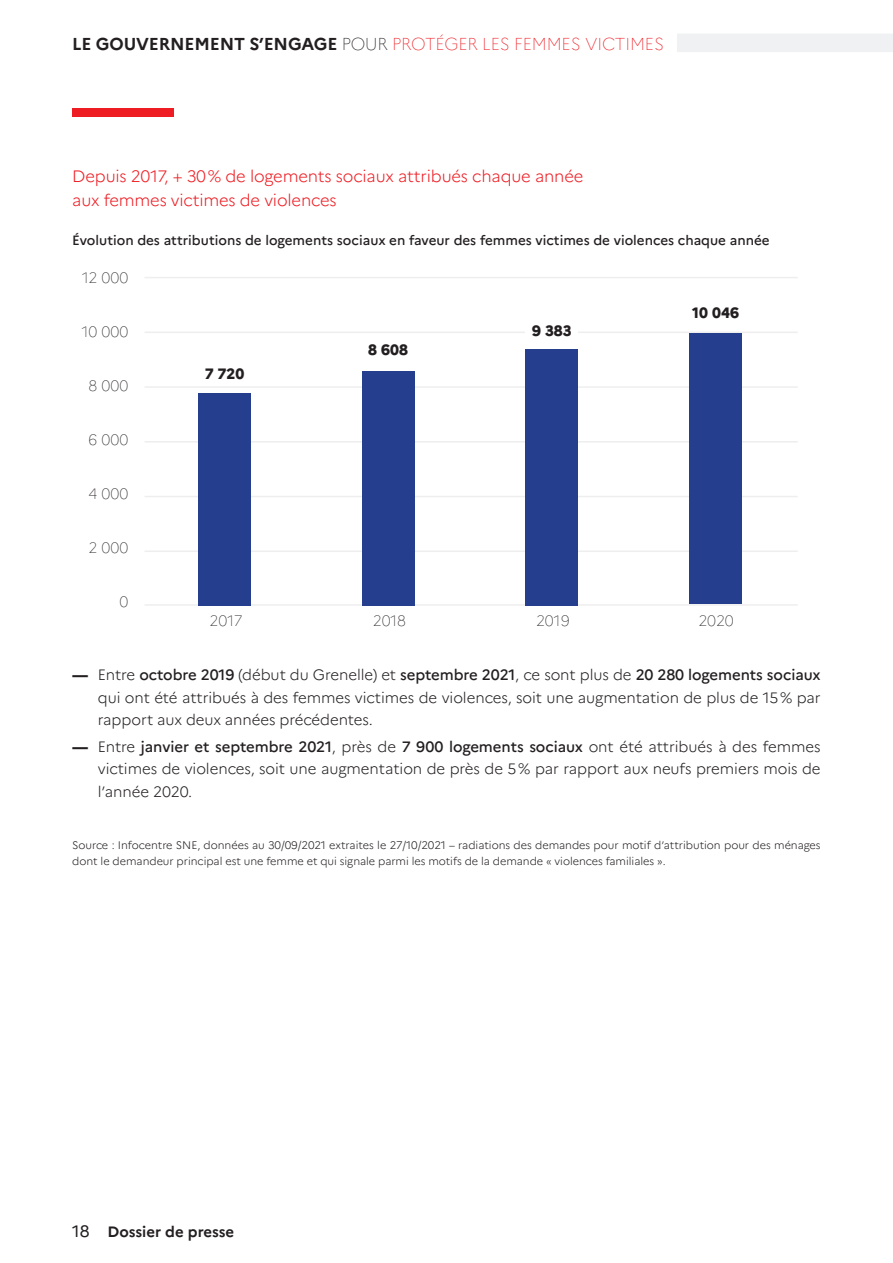
<style>
.page{position:relative;width:893px;height:1263px;background:#fff}
.page>*{position:absolute;margin:0;border:0;box-sizing:border-box;transform-origin:0 0}
.t1{font:100 17.25px "Marianne";letter-spacing:-.01em;color:#ee1d23}
.Titre_3_rouge{font:300 16.5px/24px "Marianne";letter-spacing:-.01em;color:#ee1d23}
.t2{font:300 15px/22.5px "Marianne";letter-spacing:-.005em;color:#231f20;text-align:justify}
.t3{font:100 15px "Marianne";color:#231f20}
.t4{font:700 15px "Marianne";color:#231f20}
.t5{font:800 15px "Marianne";color:#231f20}
.t6{font:500 13.5px "Marianne";color:#231f20}
.TC{font:300 10.95px/16.5px "Marianne";letter-spacing:-.005em;color:#231f20}
.s1{font-weight:700;color:#231f20}
.s2{color:#231f20}
.s3{font-weight:800}
.s4{font-weight:500}
.s5{font-weight:400;font-size:16.5px}
</style>
<div class="page">
<div style="left:677px;top:34px;width:216px;height:18px;background:#f0f1f2"></div>
<div style="left:72px;top:109px;width:101px;height:8px;background:#ee1d23"></div>
<hr style="left:145px;top:277px;width:653px;height:1px;background:#eeeeef">
<hr style="left:145px;top:332px;width:653px;height:1px;background:#eeeeef">
<hr style="left:145px;top:386px;width:653px;height:2px;background:#eeeeef">
<hr style="left:145px;top:441px;width:653px;height:1px;background:#eeeeef">
<hr style="left:145px;top:496px;width:653px;height:1px;background:#eeeeef">
<hr style="left:145px;top:550px;width:653px;height:2px;background:#eeeeef">
<hr style="left:145px;top:604px;width:653px;height:2px;background:#eeeeef">
<div style="left:198px;top:393px;width:53px;height:213px;background:#253f8e"></div>
<div style="left:362px;top:371px;width:53px;height:235px;background:#253f8e"></div>
<div style="left:526px;top:349px;width:52px;height:257px;background:#253f8e"></div>
<div style="left:689px;top:333px;width:53px;height:270px;background:#253f8e"></div>
<div style="left:526px;top:325px;width:52px;height:16px;background:#fff"></div>
<p class="t1" style="left:72px;top:33px;width:593px"><span class="s1">LE GOUVERNEMENT S’ENGAGE</span> <span class="s2">POUR</span> PROTÉGER LES FEMMES VICTIMES</p>
<p class="Titre_3_rouge" style="left:72px;top:165px;width:513px">Depuis 2017, + 30% de logements sociaux attribués chaque année aux femmes victimes de violences</p>
<p class="t6" style="left:72px;top:231px;width:699px">Évolution des attributions de logements sociaux en faveur des femmes victimes de violences chaque année</p>
<p class="t3" style="left:82px;top:268px;width:48px">12 000</p>
<p class="t3" style="left:82px;top:322px;width:48px">10 000</p>
<p class="t3" style="left:89px;top:376px;width:41px">8 000</p>
<p class="t3" style="left:89px;top:430px;width:41px">6 000</p>
<p class="t3" style="left:89px;top:484px;width:41px">4 000</p>
<p class="t3" style="left:89px;top:538px;width:41px">2 000</p>
<p class="t3" style="left:119px;top:592px;width:10px">0</p>
<p class="t5" style="left:205px;top:364px;width:41px">7 720</p>
<p class="t5" style="left:368px;top:340px;width:41px">8 608</p>
<p class="t5" style="left:532px;top:321px;width:41px">9 383</p>
<p class="t5" style="left:692px;top:304px;width:48px">10 046</p>
<p class="t3" style="left:210px;top:612px;width:35px">2017</p>
<p class="t3" style="left:373px;top:612px;width:35px">2018</p>
<p class="t3" style="left:536px;top:612px;width:35px">2019</p>
<p class="t3" style="left:698px;top:612px;width:37px">2020</p>
<p class="t2" style="left:98px;top:663px;width:724px;text-indent:-26px"><span class="s3">—</span> Entre <span class="s4">octobre 2019</span> (début du Grenelle) et <span class="s4">septembre 2021</span>, ce sont plus de <span class="s4">20 280 logements sociaux </span>qui ont été attribués à des femmes victimes de violences, soit une augmentation de plus de 15% par rapport aux deux années précédentes.</p>
<p class="t2" style="left:98px;top:735px;width:724px;text-indent:-26px"><span class="s3">—</span> Entre <span class="s4">janvier et septembre 2021</span>, près de <span class="s4">7 900 logements sociaux</span> ont été attribués à des femmes victimes de violences, soit une augmentation de près de 5% par rapport aux neufs premiers mois de l’année 2020.</p>
<p class="TC" style="left:72px;top:837px;width:750px">Source : Infocentre SNE, données au 30/09/2021 extraites le 27/10/2021 – radiations des demandes pour motif d’attribution pour des ménages dont le demandeur principal est une femme et qui signale parmi les motifs de la demande « violences familiales ».</p>
<p class="t4" style="left:72px;top:1223px;width:164px"><span class="s5">18</span> Dossier de presse</p>
</div>
